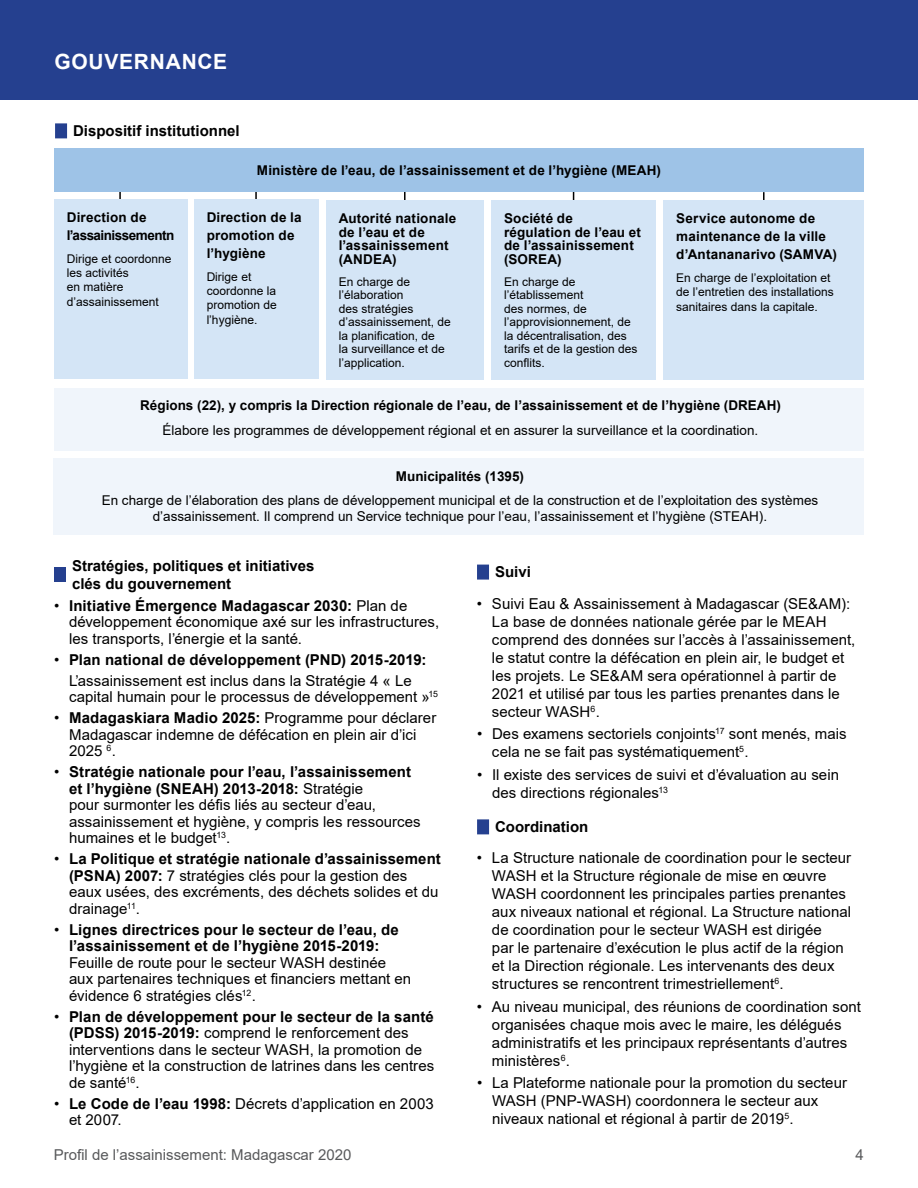
<style>
.page{position:relative;width:918px;height:1188px;background:#fff}
.page>*{position:absolute;margin:0;border:0;box-sizing:border-box;transform-origin:0 0}
.t1{font:700 21px "Arial";letter-spacing:.035em;color:#fff}
.t2{font:15px/18px "Arial";letter-spacing:.005em;color:#000}
.t3{font:700 15px/16.5px "Arial";color:#000;text-align:center}
.t4{font:15px "Arial";color:#58595b}
.t5{font:700 13.5px/13.5px "Arial";letter-spacing:.01em;color:#000}
.t6{font:13.5px/16.2px "Arial";color:#000;text-align:center}
.t7{font:700 13.5px/18px "Arial";letter-spacing:-.035em;color:#000}
.t8{font:12px/13.5px "Arial";color:#000}
.s1{font-weight:700}
.s2{font-weight:400}
</style>
<div class="page">
<div style="left:0;top:0;width:918px;height:99px;background:#25408f"></div>
<svg style="left:763px;top:192px;width:2px;height:8px"></svg>
<svg style="left:404px;top:192px;width:2px;height:8px"></svg>
<svg style="left:255px;top:192px;width:2px;height:7px"></svg>
<div style="left:55px;top:123px;width:196px;height:15px;background:#25408f"></div>
<div style="left:67px;top:123px;width:186px;height:18px;background:#fff"></div>
<svg style="left:119px;top:192px;width:2px;height:7px"></svg>
<div style="left:477px;top:565px;width:65px;height:15px;background:#25408f"></div>
<div style="left:489px;top:564px;width:55px;height:18px;background:#fff"></div>
<div style="left:477px;top:819px;width:120px;height:15px;background:#25408f"></div>
<div style="left:489px;top:819px;width:113px;height:18px;background:#fff"></div>
<div style="left:54px;top:148px;width:810px;height:44px;background:#9ec3e7"></div>
<div style="left:54px;top:388px;width:810px;height:62px;background:#f0f5fb"></div>
<div style="left:53px;top:458px;width:811px;height:77px;background:#f0f5fb"></div>
<div style="left:54px;top:567px;width:12px;height:15px;background:#25408f"></div>
<div style="left:54px;top:199px;width:134px;height:180px;background:#d4e5f6"></div>
<div style="left:194px;top:199px;width:124px;height:180px;background:#d4e5f6"></div>
<div style="left:326px;top:200px;width:158px;height:180px;background:#d4e5f6"></div>
<div style="left:491px;top:200px;width:165px;height:180px;background:#d4e5f6"></div>
<div style="left:664px;top:200px;width:200px;height:180px;background:#d4e5f6"></div>
<h1 class="t1" style="left:54px;top:47px;width:174px">GOUVERNANCE</h1>
<p class="t3" style="left:73px;top:123px;width:168px">Dispositif institutionnel</p>
<p class="t5" style="left:257px;top:163px;width:406px">Ministère de l’eau, de l’assainissement et de l’hygiène (MEAH)</p>
<p class="t7" style="left:67px;top:208px;width:109px">Direction de l’assainissementn</p>
<p class="t8" style="left:67px;top:251px;width:106px;line-height:14.4px">Dirige et coordonne les activités<br>en matière d’assainissement</p>
<p class="t5" style="left:207px;top:208px;width:97px;line-height:18px">Direction de la promotion de l’hygiène</p>
<p class="t8" style="left:207px;top:269px;width:72px;line-height:14.4px">Dirige et coordonne la promotion de l’hygiène.</p>
<p class="t5" style="left:339px;top:212px;width:119px">Autorité nationale de l’eau et de l’assainissement (ANDEA)</p>
<p class="t8" style="left:339px;top:274px;width:114px">En charge de l’élaboration<br>des stratégies d’assainissement, de la planification, de<br>la surveillance et de l’application.</p>
<p class="t5" style="left:504px;top:212px;width:138px">Société de régulation de l’eau et de l’assainissement (SOREA)</p>
<p class="t8" style="left:504px;top:274px;width:135px">En charge de l’établissement<br>des normes, de l’approvisionnement, de la décentralisation, des tarifs et de la gestion des conflits.</p>
<p class="t5" style="left:676px;top:209px;width:162px;line-height:18px">Service autonome de maintenance de la ville d’Antananarivo (SAMVA)</p>
<p class="t8" style="left:676px;top:270px;width:159px;line-height:14.4px">En charge de l’exploitation et de l’entretien des installations sanitaires dans la capitale.</p>
<p class="t5" style="left:140px;top:399px;width:642px">Régions (22), y compris la Direction régionale de l’eau, de l’assainissement et de l’hygiène (DREAH)</p>
<p class="t6" style="left:163px;top:422px;width:597px">Élabore les programmes de développement régional et en assurer la surveillance et la coordination.</p>
<p class="t5" style="left:396px;top:469px;width:130px">Municipalités (1395)</p>
<p class="t6" style="left:102px;top:492px;width:718px">En charge de l’élaboration des plans de développement municipal et de la construction et de l’exploitation des systèmes d’assainissement. Il comprend un Service technique pour l’eau, l’assainissement et l’hygiène (STEAH).</p>
<p class="t3" style="left:72px;top:557px;width:244px;line-height:18px;text-align:left">Stratégies, politiques et initiatives clés du gouvernement</p>
<p class="t3" style="left:495px;top:564px;width:37px">Suivi</p>
<p class="t2" style="left:492px;top:595px;width:365px;text-indent:-15px">• Suivi Eau &amp; Assainissement à Madagascar (SE&amp;AM):<br>La base de données nationale gérée par le MEAH comprend des données sur l’accès à l’assainissement, le statut contre la défécation en plein air, le budget et les projets. Le SE&amp;AM sera opérationnel à partir de 2021 et utilisé par tous les parties prenantes dans le secteur WASH<sup>6</sup>.</p>
<p class="t2" style="left:492px;top:725px;width:356px;text-indent:-15px">• Des examens sectoriels conjoints<sup>17</sup> sont menés, mais cela ne se fait pas systématiquement<sup>5</sup>.</p>
<p class="t2" style="left:492px;top:766px;width:349px;text-indent:-15px">• Il existe des services de suivi et d’évaluation au sein des directions régionales<sup>13</sup></p>
<p class="t3" style="left:495px;top:819px;width:95px">Coordination</p>
<p class="t2" style="left:492px;top:849px;width:361px;text-indent:-15px">• La Structure nationale de coordination pour le secteur WASH et la Structure régionale de mise en œuvre WASH coordonnent les principales parties prenantes aux niveaux national et régional. La Structure national de coordination pour le secteur WASH est dirigée<br>par le partenaire d’exécution le plus actif de la région et la Direction régionale. Les intervenants des deux structures se rencontrent trimestriellement<sup>6</sup>.</p>
<p class="t2" style="left:492px;top:997px;width:370px;text-indent:-15px">• Au niveau municipal, des réunions de coordination sont organisées chaque mois avec le maire, les délégués administratifs et les principaux représentants d’autres ministères<sup>6</sup>.</p>
<p class="t2" style="left:492px;top:1074px;width:357px;text-indent:-15px">• La Plateforme nationale pour la promotion du secteur<br>WASH (PNP-WASH) coordonnera le secteur aux niveaux national et régional à partir de 2019<sup>5</sup>.</p>
<p class="t2" style="left:69px;top:597px;width:372px;line-height:16.5px;text-indent:-15px">• <span class="s1">Initiative Émergence Madagascar 2030:</span> Plan de développement économique axé sur les infrastructures, les transports, l’énergie et la santé.</p>
<p class="t2" style="left:54px;top:649px;width:374px;line-height:21px;text-align:center">• <span class="s1">Plan national de développement (PND) 2015-2019:<br></span>L’assainissement est inclus dans la Stratégie 4 « Le</p>
<p class="t2" style="left:69px;top:688px;width:371px">capital humain pour le processus de développement »<sup>15</sup></p>
<p class="t2" style="left:69px;top:710px;width:369px;line-height:16.5px;text-indent:-15px">• <span class="s1">Madagaskiara Madio 2025:</span> Programme pour déclarer<br>Madagascar indemne de défécation en plein air d’ici<br>2025 <sup>6</sup>.</p>
<p class="t2" style="left:69px;top:764px;width:353px;line-height:16.5px;text-indent:-15px">• <span class="s1">Stratégie nationale pour l’eau, l’assainissement et l’hygiène (SNEAH) 2013-2018:</span> Stratégie<br>pour surmonter les défis liés au secteur d’eau, assainissement et hygiène, y compris les ressources humaines et le budget<sup>13</sup>.</p>
<p class="t2" style="left:69px;top:851px;width:373px;line-height:16.5px;text-indent:-15px">• <span class="s1">La Politique et stratégie nationale d’assainissement (PSNA) 2007:</span> 7 stratégies clés pour la gestion des eaux usées, des excréments, des déchets solides et du drainage<sup>11</sup>.</p>
<p class="t3" style="left:54px;top:921px;width:346px"><span class="s2">•</span> Lignes directrices pour le secteur de l’eau, de l’assainissement et de l’hygiène 2015-2019:</p>
<p class="t2" style="left:69px;top:954px;width:344px;line-height:16.5px">Feuille de route pour le secteur WASH destinée aux partenaires techniques et financiers mettant en évidence 6 stratégies clés<sup>12</sup>.</p>
<p class="t2" style="left:69px;top:1008px;width:367px;line-height:16.5px;text-indent:-15px">• <span class="s1">Plan de développement pour le secteur de la santé (PDSS) 2015-2019:</span> comprend le renforcement des interventions dans le secteur WASH, la promotion de l’hygiène et la construction de latrines dans les centres de santé<sup>16</sup>.</p>
<p class="t2" style="left:69px;top:1095px;width:366px;line-height:16.5px;text-indent:-15px">• <span class="s1">Le Code de l’eau 1998:</span> Décrets d’application en 2003 et 2007.</p>
<p class="t4" style="left:54px;top:1144px;width:299px">Profil de l’assainissement: Madagascar 2020</p>
<p class="t4" style="left:856px;top:1144px;width:10px">4</p>
</div>
